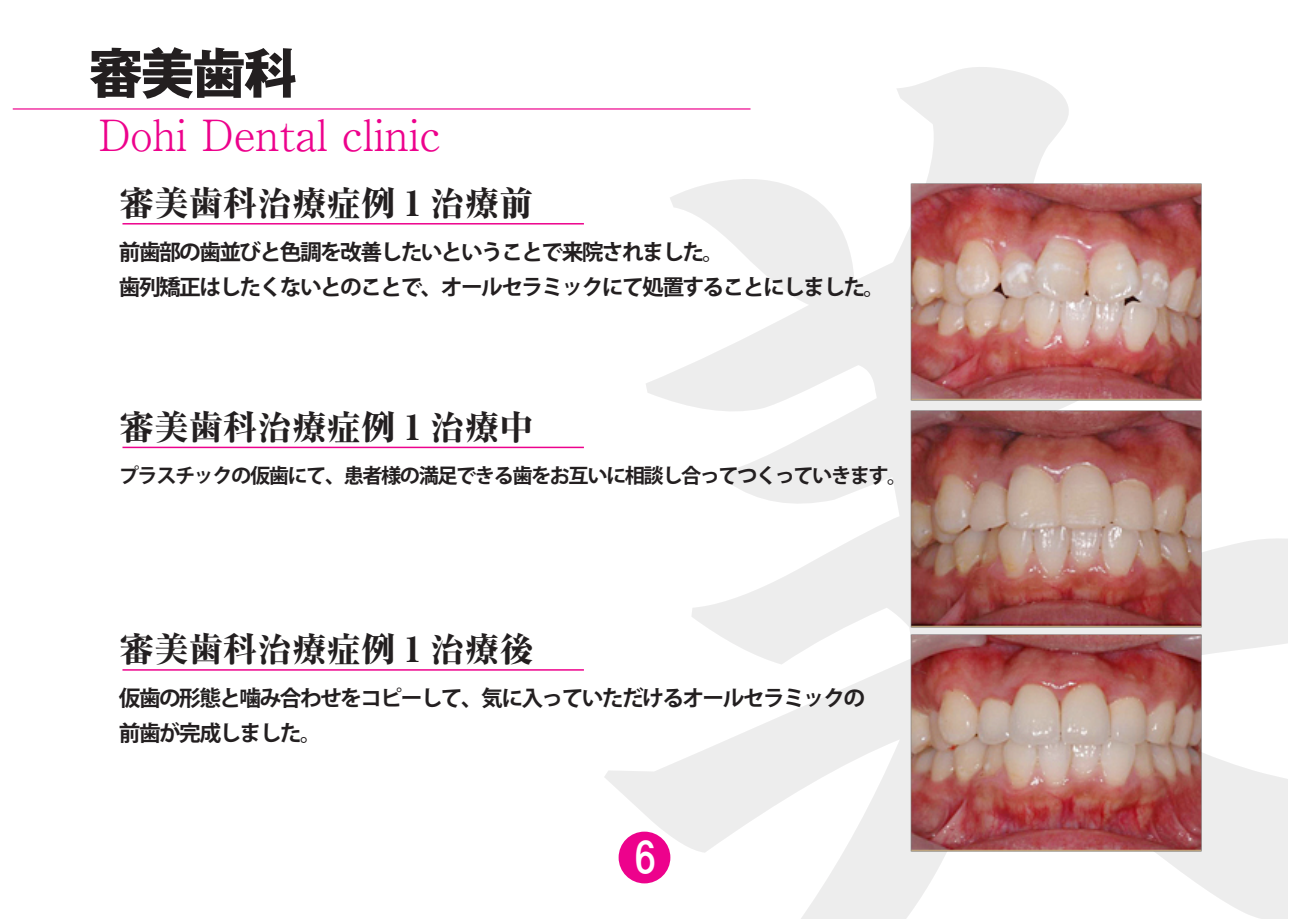
<style>
.page{position:relative;width:1289px;height:919px;background:#fff}
.page>*{position:absolute;margin:0;border:0;box-sizing:border-box;transform-origin:0 0}
.t1{font:700 54.3px "Gothic MB101 Pro";color:#231f20}
.t2{font:300 42.9px "Ryumin Pro";color:#ed028c}
.t3{font:41.55px "HGS Gothic E";color:#fff}
.t4{font:800 34.5px "Ryumin Pro";color:#231f20}
.t5{font:700 21.75px/34.5px "Koz Go Pr 6 N";letter-spacing:-.075em;color:#231f20}
.t6{font:700 20.25px "Koz Go Pr 6 N";letter-spacing:-.075em;color:#231f20}
</style>
<div class="page">
<hr style="left:13px;top:108px;width:737px;height:2px;background:#ed028c">
<hr style="left:122px;top:223px;width:462px;height:1px;background:#ed028c">
<hr style="left:122px;top:669px;width:462px;height:1px;background:#ed028c">
<hr style="left:122px;top:446px;width:462px;height:2px;background:#ed028c">
<svg style="left:474px;top:108px;width:728px;height:776px"></svg>
<h1 class="t1" style="left:89px;top:28px;width:210px">審美歯科</h1>
<h2 class="t2" style="left:98px;top:101px;width:344px">Dohi Dental clinic</h2>
<h3 class="t4" style="left:119px;top:176px;width:415px">審美歯科治療症例 1 治療前</h3>
<p class="t5" style="left:119px;top:235px;width:768px">前歯部の歯並びと色調を改善したいということで来院されました。<br>歯列矯正はしたくないとのことで、オールセラミックにて処置することにしました。</p>
<h3 class="t4" style="left:119px;top:400px;width:415px">審美歯科治療症例 1 治療中</h3>
<p class="t6" style="left:119px;top:463px;width:790px">プラスチックの仮歯にて、患者様の満足できる歯をお互いに相談し合ってつくっていきます。</p>
<h3 class="t4" style="left:119px;top:622px;width:415px">審美歯科治療症例 1 治療後</h3>
<p class="t5" style="left:119px;top:681px;width:748px">仮歯の形態と噛み合わせをコピーして、気に入っていただけるオールセラミックの前歯が完成しました。</p>
<h3 class="t3" style="left:634px;top:837px;width:24px">6</h3>
</div>
